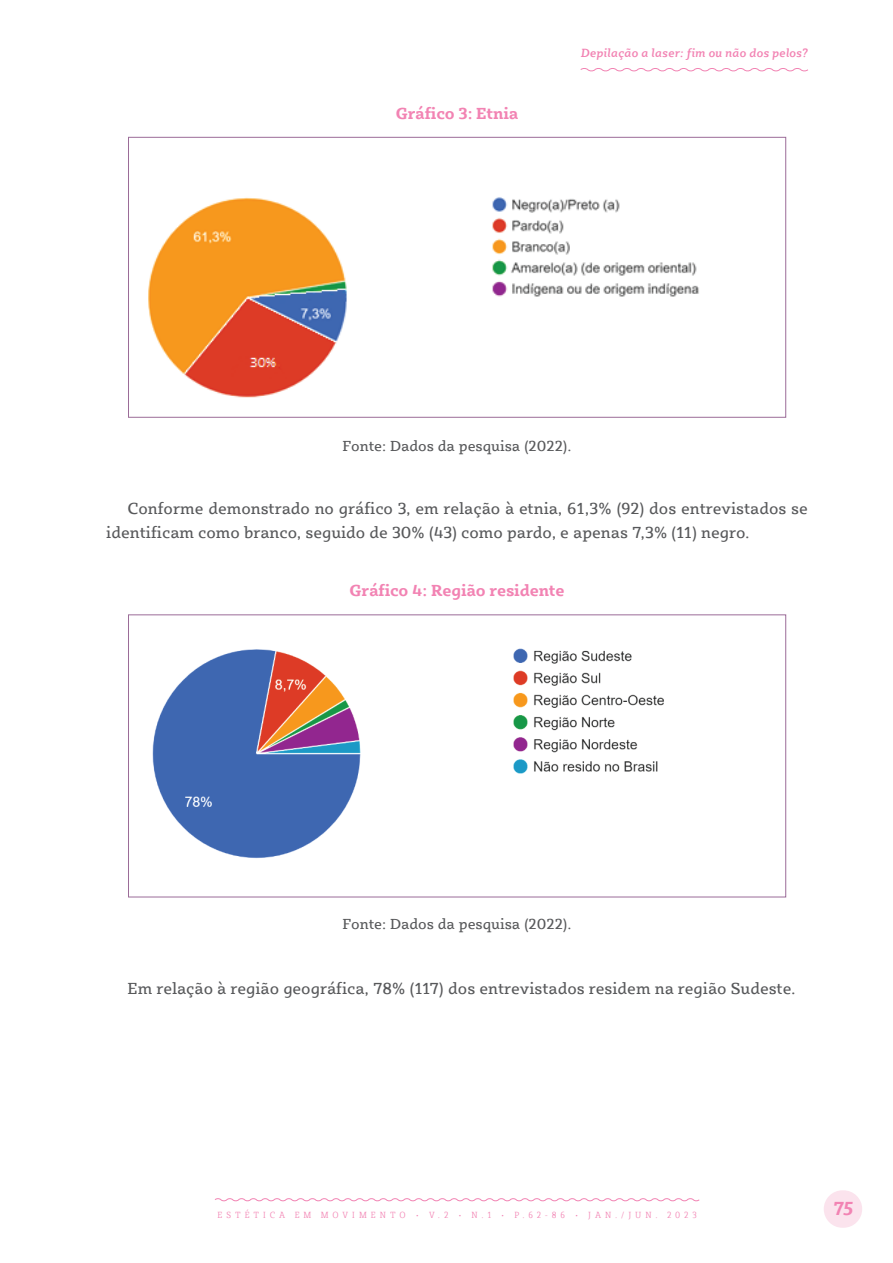
<style>
.page{position:relative;width:893px;height:1263px;background:#fff}
.page>*{position:absolute;margin:0;border:0;box-sizing:border-box;transform-origin:0 0}
.t1{font:italic 700 19.5px "Sybilla Pro Narrow";color:#f283b3}
.t2{font:16.5px/24px "Sybilla Pro";color:#57585a}
.t3{font:700 16.5px "Sybilla Pro";letter-spacing:-.01em;color:#f283b3}
.t4{font:15px "Sybilla Pro";color:#57585a}
.t5{font:italic 500 12px "Sybilla Pro";letter-spacing:.015em;color:#f283b3}
.t6{font:300 9px "Sybilla Pro Narrow";letter-spacing:.44em;color:#f283b3}
</style>
<div class="page">
<img style="left:148px;top:197px;width:551px;height:201px">
<div style="left:128px;top:137px;width:658px;height:281px;border:1px solid #9b6c98"></div>
<img style="left:152px;top:648px;width:512px;height:211px">
<div style="left:128px;top:614px;width:658px;height:283px;border:1px solid #9b6c98"></div>
<svg style="left:214px;top:1198px;width:486px;height:4px"></svg>
<svg style="left:580px;top:68px;width:228px;height:4px"></svg>
<div style="left:824px;top:1190px;width:38px;height:38px;background:#fbe3ed;border-radius:19px"></div>
<p class="t3" style="left:396px;top:102px;width:124px">Gráfico 3: Etnia</p>
<p class="t5" style="left:581px;top:45px;width:229px">Depilação a laser: fim ou não dos pelos?</p>
<p class="t4" style="left:343px;top:437px;width:231px">Fonte: Dados da pesquisa (2022).</p>
<p class="t2" style="left:106px;top:496px;width:703px;text-indent:21px">Conforme demonstrado no gráfico 3, em relação à etnia, 61,3% (92) dos entrevistados se identificam como branco, seguido de 30% (43) como pardo, e apenas 7,3% (11) negro.</p>
<p class="t3" style="left:350px;top:580px;width:216px">Gráfico 4: Região residente</p>
<p class="t4" style="left:343px;top:914px;width:231px">Fonte: Dados da pesquisa (2022).</p>
<p class="t2" style="left:128px;top:976px;width:669px">Em relação à região geográfica, 78% (117) dos entrevistados residem na região Sudeste.</p>
<p class="t6" style="left:217px;top:1209px;width:387px">ESTÉTICA EM MOVIMENTO • V.2 • N.1 • P.62-86 • JAN</p>
<p class="t6" style="left:615px;top:1209px;width:83px">./JUN. 2023</p>
<p class="t1" style="left:832px;top:1196px;width:22px">75</p>
</div>
